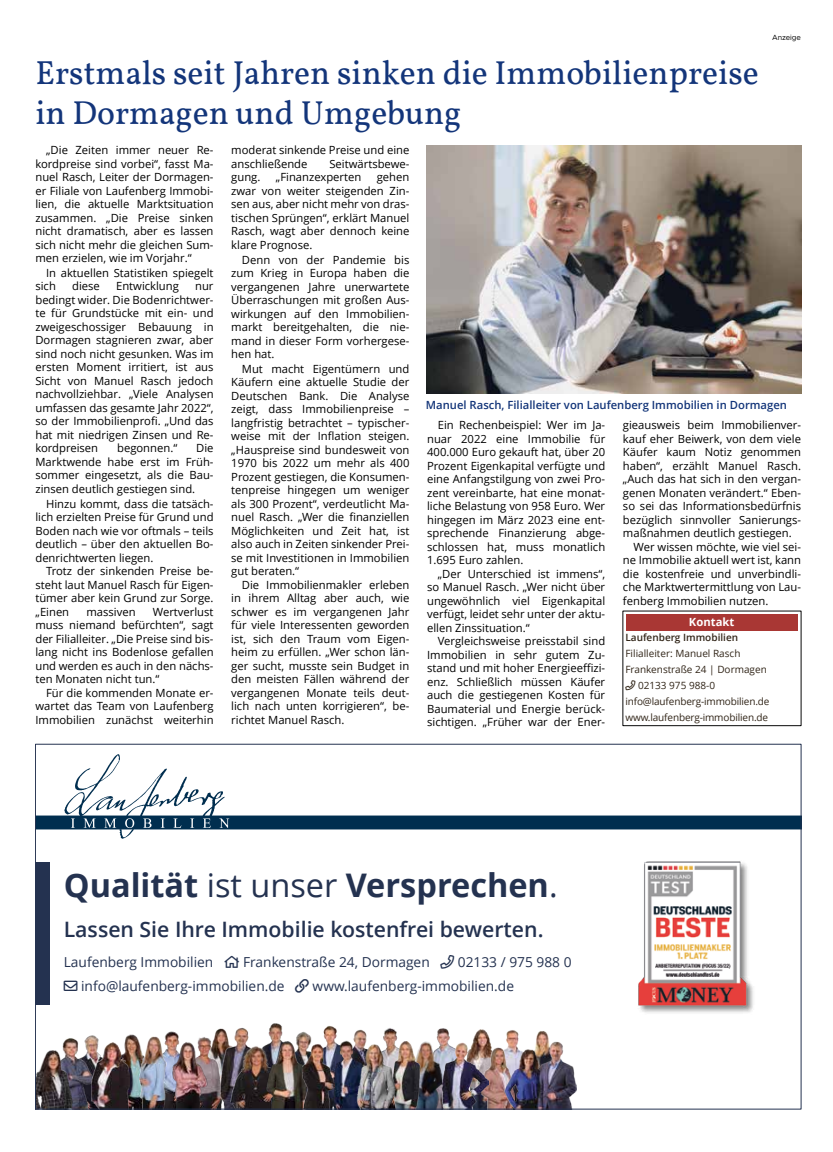
<style>
.page{position:relative;width:833px;height:1152px;background:#fff}
.page>*{position:absolute;margin:0;border:0;box-sizing:border-box;transform-origin:0 0}
.t1{font:33.75px/40px "Vollkorn";color:#13357a}
.t2{font:700 32.5px "Open Sans";color:#243250}
.t3{font:600 21.25px "Open Sans";color:#243250}
.t4{font:13.75px/24.1px "Open Sans";color:#243250}
.t5{font:11.25px/13.5px "Open Sans";color:#000;text-align:justify}
.t6{font:600 11.25px "Open Sans";color:#133579}
.t7{font:700 11.25px "Open Sans";color:#fff}
.t8{font:10px/16px "Open Sans";letter-spacing:-.015em;color:#312518}
.t9{font:600 10px "Open Sans";color:#312518}
.t10{font:7.5px "Metropolis";letter-spacing:-.01em;color:#000}
.s1{font-weight:400}
</style>
<div class="page">
<img style="left:427px;top:145px;width:374px;height:248px">
<div style="left:622px;top:610px;width:179px;height:116px;border:1px solid #090909"></div>
<div style="left:626px;top:614px;width:171px;height:16px;background:#a93734"></div>
<svg style="left:37px;top:754px;width:762px;height:84px"></svg>
<img style="left:638px;top:861px;width:115px;height:152px">
<div style="left:35px;top:861px;width:15px;height:143px;background:#243250"></div>
<img style="left:215px;top:1028px;width:6px;height:7px">
<img style="left:506px;top:1030px;width:43px;height:10px">
<img style="left:92px;top:1034px;width:47px;height:73px">
<img style="left:37px;top:1035px;width:55px;height:72px">
<img style="left:90px;top:1042px;width:39px;height:65px">
<img style="left:269px;top:1023px;width:13px;height:6px">
<img style="left:166px;top:1031px;width:13px;height:7px">
<img style="left:199px;top:1035px;width:22px;height:3px">
<img style="left:323px;top:1026px;width:14px;height:17px">
<img style="left:221px;top:1028px;width:28px;height:79px">
<img style="left:231px;top:1044px;width:23px;height:63px">
<img style="left:436px;top:1028px;width:14px;height:10px">
<img style="left:353px;top:1028px;width:45px;height:15px">
<img style="left:424px;top:1038px;width:26px;height:69px">
<img style="left:392px;top:1041px;width:32px;height:66px">
<img style="left:473px;top:1029px;width:18px;height:17px">
<img style="left:488px;top:1046px;width:17px;height:61px">
<img style="left:442px;top:1042px;width:46px;height:65px">
<img style="left:505px;top:1040px;width:71px;height:67px">
<img style="left:328px;top:1040px;width:45px;height:67px">
<img style="left:254px;top:1029px;width:58px;height:78px">
<img style="left:303px;top:1043px;width:32px;height:64px">
<img style="left:139px;top:1035px;width:28px;height:72px">
<img style="left:149px;top:1038px;width:78px;height:69px">
<img style="left:355px;top:1043px;width:41px;height:64px">
<p class="t10" style="left:772px;top:32px;width:30px">Anzeige</p>
<h1 class="t1" style="left:35px;top:53px;width:725px">Erstmals seit Jahren sinken die Immobilienpreise in Dormagen und Umgebung</h1>
<p class="t5" style="left:35px;top:143px;width:180px;text-indent:11px">„Die Zeiten immer neuer Re&shy;kordpreise sind vorbei“, fasst Ma&shy;nuel Rasch, Leiter der Dormagen&shy;er Filiale von Laufenberg Immobi&shy;lien, die aktuelle Marktsituation zusammen. „Die Preise sinken nicht dramatisch, aber es lassen sich nicht mehr die gleichen Sum&shy;men erzielen, wie im Vorjahr.“</p>
<p class="t5" style="left:35px;top:266px;width:180px;text-indent:11px">In aktuellen Statistiken spiegelt sich</p>
<p class="t5" style="left:231px;top:143px;width:180px">moderat sinkende Preise und eine anschließende</p>
<p class="t5" style="left:329px;top:156px;width:81px">Seitwärtsbewe-</p>
<p class="t5" style="left:231px;top:170px;width:180px;text-indent:145px">gehen zwar von weiter steigenden Zin&shy;sen aus, aber nicht mehr von dras&shy;tischen Sprüngen“, erklärt Manuel Rasch, wagt aber dennoch keine klare Prognose.</p>
<p class="t5" style="left:231px;top:252px;width:180px;text-indent:11px">Denn von der Pandemie bis zum Krieg in Europa haben die vergangenen Jahre unerwartete Überraschungen mit großen Aus&shy;wirkungen auf den Immobilien&shy;markt bereitgehalten, die nie&shy;mand in dieser Form vorhergese&shy;hen hat.</p>
<p class="t5" style="left:231px;top:362px;width:180px;text-indent:11px">Mut macht Eigentümern und Käufern eine aktuelle Studie der Deutschen Bank. Die Analyse zeigt, dass Immobilienpreise – langfristig betrachtet – typischer&shy;weise mit der Inflation steigen. „Hauspreise sind bundesweit von 1970 bis 2022 um mehr als 400<br>Prozent gestiegen, die Konsumen&shy;tenpreise hingegen um weniger als 300 Prozent“, verdeutlicht Ma&shy;nuel Rasch. „Wer die finanziellen Möglichkeiten und Zeit hat, ist also auch in Zeiten sinkender Prei&shy;se mit Investitionen in Immobilien gut beraten.“</p>
<p class="t5" style="left:231px;top:578px;width:180px;text-indent:11px">Die Immobilienmakler erleben in ihrem Alltag aber auch, wie schwer es im vergangenen Jahr für viele Interessenten geworden ist, sich den Traum vom Eigen&shy;heim zu erfüllen. „Wer schon län&shy;ger sucht, musste sein Budget in den meisten Fällen während der vergangenen Monate teils deut&shy;lich nach unten korrigieren“, be&shy;richtet Manuel Rasch.</p>
<p class="t5" style="left:231px;top:170px;width:31px">gung.</p>
<p class="t5" style="left:276px;top:170px;width:87px">„Finanzexperten</p>
<p class="t5" style="left:72px;top:279px;width:29px">diese</p>
<p class="t5" style="left:116px;top:279px;width:64px">Entwicklung</p>
<p class="t5" style="left:35px;top:279px;width:180px;text-indent:160px">nur bedingt wider. Die Bodenrichtwer&shy;te für Grundstücke mit ein- und zweigeschossiger Bebauung in Dormagen stagnieren zwar, aber sind noch nicht gesunken. Was im ersten Moment irritiert, ist aus Sicht von Manuel Rasch jedoch nachvollziehbar. „Viele Analysen umfassen das gesamte Jahr 2022“, so der Immobilienprofi. „Und das hat mit niedrigen Zinsen und Re&shy;kordpreisen</p>
<p class="t6" style="left:426px;top:397px;width:363px">Manuel Rasch, Filialleiter von Laufenberg Immobilien in Dormagen</p>
<p class="t5" style="left:427px;top:418px;width:180px;text-indent:11px">Ein Rechenbeispiel: Wer im Ja&shy;nuar 2022 eine Immobilie für 400.000 Euro gekauft hat, über 20<br>Prozent Eigenkapital verfügte und eine Anfangstilgung von zwei Pro&shy;zent vereinbarte, hat eine monat&shy;liche Belastung von 958 Euro. Wer hingegen im März 2023 eine ent&shy;sprechende Finanzierung abge&shy;schlossen hat, muss monatlich 1.695 Euro zahlen.</p>
<p class="t5" style="left:427px;top:566px;width:180px;text-indent:11px">„Der Unterschied ist immens“, so Manuel Rasch. „Wer nicht über ungewöhnlich viel Eigenkapital verfügt, leidet sehr unter der aktu&shy;ellen Zinssituation.“</p>
<p class="t5" style="left:427px;top:634px;width:180px;text-indent:11px">Vergleichsweise preisstabil sind Immobilien in sehr gutem Zu&shy;stand und mit hoher Energieeffizi&shy;enz. Schließlich müssen Käufer auch die gestiegenen Kosten für Baumaterial und Energie berück&shy;sichtigen. „Früher war der Ener-</p>
<p class="t5" style="left:623px;top:418px;width:180px">gieausweis beim Immobilienver-</p>
<p class="t5" style="left:623px;top:431px;width:180px">kauf eher Beiwerk, von dem viele</p>
<p class="t5" style="left:623px;top:445px;width:180px">Käufer kaum Notiz genommen</p>
<p class="t5" style="left:623px;top:458px;width:180px">haben“, erzählt Manuel Rasch.</p>
<p class="t5" style="left:623px;top:472px;width:180px">„Auch das hat sich in den vergan-</p>
<p class="t5" style="left:623px;top:485px;width:180px">genen Monaten verändert.“ Eben-</p>
<p class="t5" style="left:623px;top:499px;width:180px">so sei das Informationsbedürfnis</p>
<p class="t5" style="left:623px;top:512px;width:180px">bezüglich sinnvoller Sanierungs-</p>
<p class="t5" style="left:623px;top:526px;width:170px">maßnahmen deutlich gestiegen.</p>
<p class="t5" style="left:633px;top:539px;width:169px">Wer wissen möchte, wie viel sei-</p>
<p class="t5" style="left:623px;top:553px;width:180px">ne Immobilie aktuell wert ist, kann</p>
<p class="t5" style="left:623px;top:566px;width:180px">die kostenfreie und unverbindli-</p>
<p class="t5" style="left:623px;top:580px;width:180px">che Marktwertermittlung von Lau-</p>
<p class="t5" style="left:623px;top:593px;width:147px">fenberg Immobilien nutzen.</p>
<p class="t7" style="left:689px;top:614px;width:47px">Kontakt</p>
<p class="t9" style="left:625px;top:631px;width:114px">Laufenberg Immobilien</p>
<p class="t8" style="left:625px;top:645px;width:146px">Filialleiter: Manuel Rasch<br>Frankenstraße 24 | Dormagen ☎ 02133 975 988-0 info@laufenberg-immobilien.de www.laufenberg-immobilien.de</p>
<p class="t5" style="left:117px;top:441px;width:62px">begonnen.“</p>
<p class="t5" style="left:35px;top:441px;width:180px;text-indent:161px">Die Marktwende habe erst im Früh&shy;sommer eingesetzt, als die Bau&shy;zinsen deutlich gestiegen sind.</p>
<p class="t5" style="left:35px;top:496px;width:180px;text-indent:11px">Hinzu kommt, dass die tatsäch&shy;lich erzielten Preise für Grund und Boden nach wie vor oftmals – teils deutlich – über den aktuellen Bo&shy;denrichtwerten liegen.</p>
<p class="t5" style="left:35px;top:564px;width:180px;text-indent:11px">Trotz der sinkenden Preise be&shy;steht laut Manuel Rasch für Eigen&shy;tümer aber kein Grund zur Sorge. „Einen</p>
<p class="t5" style="left:35px;top:604px;width:180px;text-indent:117px">Wertverlust muss niemand befürchten“, sagt der Filialleiter. „Die Preise sind bis&shy;lang nicht ins Bodenlose gefallen und werden es auch in den nächs&shy;ten Monaten nicht tun.“</p>
<p class="t5" style="left:35px;top:685px;width:180px;text-indent:11px">Für die kommenden Monate er&shy;wartet das Team von Laufenberg Immobilien zunächst weiterhin</p>
<p class="t5" style="left:86px;top:604px;width:51px">massiven</p>
<h2 class="t2" style="left:64px;top:862px;width:495px">Qualität <span class="s1">ist unser</span> Versprechen<span class="s1">.</span></h2>
<h3 class="t3" style="left:64px;top:914px;width:481px">Lassen Sie Ihre Immobilie kostenfrei bewerten.</h3>
<p class="t4" style="left:64px;top:949px;width:509px">Laufenberg Immobilien ↸ Frankenstraße 24, Dormagen ☎ 02133 / 975 988 0 ✉ info@laufenberg-immobilien.de</p>
<p class="t4" style="left:313px;top:974px;width:203px">www.laufenberg-immobilien.de</p>
</div>
